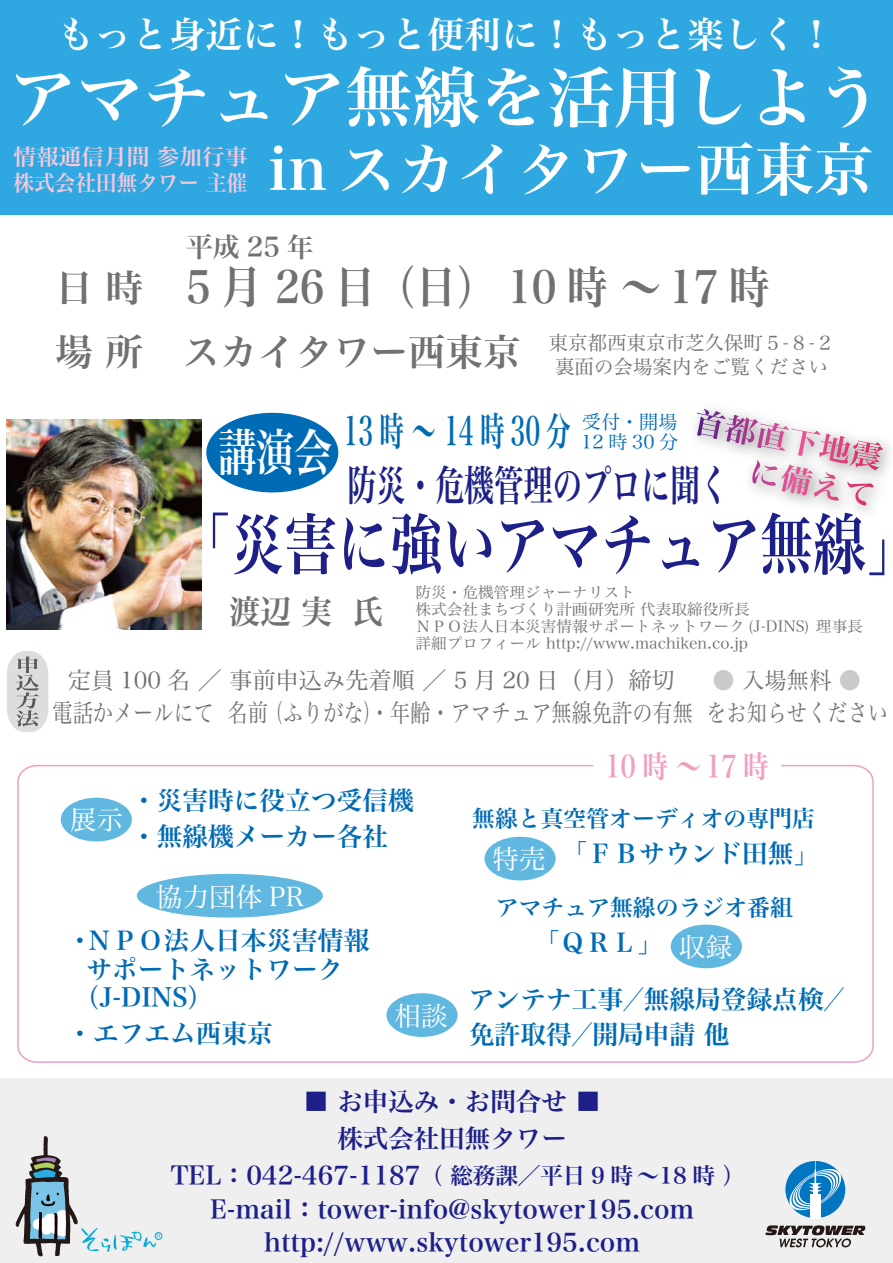
<style>
.page{position:relative;width:893px;height:1263px;background:#fff}
.page>*{position:absolute;margin:0;border:0;box-sizing:border-box;transform-origin:0 0}
.t1{font:66.45px "Hira Min Pro W6";color:#1d2088;scale:.8 1}
.t2{font:65.7px "Hira Min Pro W6";color:#fff}
.t3{font:58.05px "Hira Min Pro W6";color:#fff}
.t4{font:50.55px "Hira Min Pro W6";color:#fff;scale:.75 1}
.t5{font:45px "Hira Min Pro W6";color:#727172;scale:.9 1}
.t6{font:42px "Hira Min Pro W6";color:#1d2088;scale:.7 1}
.t7{font:39.6px "Hira Min Pro W6";letter-spacing:.25em;color:#006bb5;scale:.61 1}
.t8{font:37.5px/63.6px "Hira Min Pro W6";color:#727172}
.t9{font:36.3px "Hira Min Pro W6";color:#fff}
.t10{font:33.15px "Hira Min Pro W6";color:#727172;scale:.93 1}
.t11{font:30.9px "Hira Min Pro W6";letter-spacing:.125em;color:#f19ec2;scale:.82 1}
.t12{font:27px "Hira Min Pro W6";color:#727172}
.t13{font:26.7px "Hira Min Pro W3";color:#fff}
.t14{font:25.65px/35.7px "Hira Min Pro W6";color:#006bb5}
.t15{font:25.5px/36.8px "Hira Min Pro W6";color:#1d2088;text-align:center}
.t16{font:24.75px "Hira Min Pro W3";color:#727172;scale:.82 1}
.t17{font:23.25px "Hira Min Pro W3";color:#727172}
.t18{font:22.8px "Hira Min Pro W6";color:#006bb5}
.t19{font:21.9px/25.7px "Hira Min Pro W6";color:#f7c9dd}
.t20{font:19.5px/24px "Hira Min Pro W3";color:#727172;text-align:center}
.t21{font:18.9px/19.2px "Hira Min Pro W3";color:#006bb5}
.t22{font:15.15px/17px "Hira Min Pro W3";color:#727172}
.t23{font:5.85px "Hira Kaku Pro W3";color:#00aad9}
.s1{color:#c9cacb}
.s2{font-size:22.5px}
</style>
<div class="page">
<div style="left:0;top:0;width:893px;height:214px;background:#2fa8e1"></div>
<div style="left:206px;top:413px;width:132px;height:79px;background:#006bb5;border-radius:50%"></div>
<svg style="left:17px;top:764px;width:857px;height:299px"></svg>
<div style="left:0;top:1079px;width:893px;height:184px;background:#efeff0"></div>
<svg style="left:7px;top:651px;width:41px;height:81px;background:#cecece"></svg>
<div style="left:386px;top:993px;width:72px;height:44px;background:#60b7e0;border-radius:50%"></div>
<div style="left:671px;top:924px;width:71px;height:44px;background:#60b7e0;border-radius:50%"></div>
<div style="left:484px;top:837px;width:72px;height:43px;background:#60b7e0;border-radius:50%"></div>
<div style="left:61px;top:798px;width:71px;height:43px;background:#60b7e0;border-radius:50%"></div>
<div style="left:137px;top:874px;width:186px;height:43px;background:#60b7e0;border-radius:50%"></div>
<div style="left:593px;top:744px;width:187px;height:43px;background:#fff"></div>
<img style="left:6px;top:420px;width:196px;height:210px">
<svg style="left:765px;top:1225px;width:100px;height:22px"></svg>
<div style="left:785px;top:1161px;width:60px;height:57px;background:#0075c2;border-radius:50%"></div>
<div style="left:810px;top:1194px;width:11px;height:24px;background:#fff"></div>
<svg style="left:786px;top:1161px;width:59px;height:52px"></svg>
<svg style="left:16px;top:1136px;width:140px;height:120px"></svg>
<div style="left:155px;top:1232px;width:7px;height:7px;border:1px solid #00aad9;border-radius:50%"></div>
<svg style="left:697px;top:409px;width:186px;height:97px"></svg>
<p class="t9" style="left:57px;top:2px;width:779px">もっと身近に！もっと便利に！もっと楽しく！</p>
<p class="t2" style="left:9px;top:39px;width:876px">アマチュア無線を活用しよう</p>
<p class="t3" style="left:19px;top:118px;width:856px">　　　　 in スカイタワー西東京</p>
<p class="t19" style="left:14px;top:142px;width:235px">情報通信月間 参加行事株式会社田無タワー 主催</p>
<p class="t8" style="left:55px;top:254px;width:89px">日 時場 所</p>
<p class="t12" style="left:186px;top:223px;width:129px">平成 25 年</p>
<p class="t5" style="left:186px;top:248px;width:649px">5 月 26 日（日） 10 時 ～17 時</p>
<p class="t8" style="left:183px;top:317px;width:339px">スカイタワー西東京</p>
<p class="t20" style="left:549px;top:329px;width:287px">東京都西東京市芝久保町５-８-２裏面の会場案内をご覧ください</p>
<p class="t4" style="left:218px;top:408px;width:153px">講演会</p>
<p class="t7" style="left:343px;top:396px;width:374px">13時 ～ 14時30分</p>
<p class="t21" style="left:581px;top:411px;width:99px">受付・開場<br>12時30分</p>
<p class="t6" style="left:347px;top:448px;width:548px">防災・危機管理のプロに聞く</p>
<p class="t1" style="left:178px;top:485px;width:927px">「災害に強いアマチュア無線」</p>
<p class="t10" style="left:229px;top:582px;width:168px">渡辺 実 氏</p>
<p class="t22" style="left:415px;top:582px;width:449px">防災・危機管理ジャーナリスト<br>株式会社まちづくり計画研究所 代表取締役所長<br>ＮＰＯ法人日本災害情報サポートネットワーク (J-DINS) 理事長詳細プロフィール http://www.machiken.co.jp</p>
<p class="t17" style="left:68px;top:660px;width:794px">定員 100 名 ／ 事前申込み先着順 ／ 5 月 20 日（月）締切　　 <span class="s1">●</span> 入場無料 <span class="s1">●</span></p>
<p class="t16" style="left:52px;top:691px;width:1021px">電話かメールにて 名前（ふりがな）・年齢・アマチュア無線免許の有無 をお知らせください</p>
<p class="t13" style="left:70px;top:797px;width:55px">展示</p>
<p class="t14" style="left:131px;top:780px;width:284px">・災害時に役立つ受信機・無線機メーカー各社</p>
<p class="t13" style="left:156px;top:874px;width:150px">協力団体 PR</p>
<p class="t14" style="left:67px;top:921px;width:304px">・ＮＰＯ法人日本災害情報</p>
<p class="t14" style="left:87px;top:949px;width:259px">サポートネットワーク</p>
<p class="t14" style="left:74px;top:978px;width:141px">（J-DINS）</p>
<p class="t14" style="left:67px;top:1013px;width:207px">・エフエム西東京</p>
<p class="t13" style="left:395px;top:993px;width:55px">相談</p>
<p class="t11" style="left:605px;top:739px;width:201px">10時 ～17時</p>
<p class="t18" style="left:472px;top:798px;width:344px">無線と真空管オーディオの専門店</p>
<p class="t14" style="left:562px;top:833px;width:259px">「ＦＢサウンド田無」</p>
<p class="t18" style="left:496px;top:888px;width:344px">アマチュア無線のラジオ番組　　</p>
<p class="t14" style="left:496px;top:922px;width:169px">　　「ＱＲＬ」</p>
<p class="t14" style="left:469px;top:979px;width:377px">アンテナ工事／無線局登録点検／免許取得／開局申請 他</p>
<p class="t13" style="left:493px;top:836px;width:55px">特売</p>
<p class="t13" style="left:679px;top:924px;width:55px">収録</p>
<p class="t23" style="left:155px;top:1231px;width:8px">Ｒ</p>
<p class="t15" style="left:171px;top:1081px;width:576px">■ お申込み・お問合せ ■<br>株式会社田無タワー<br>TEL：042-467-1187<span class="s2">（ 総務課／平日 9 時～18 時 ）</span></p>
<p class="t15" style="left:210px;top:1190px;width:486px;line-height:33.8px">E-mail：tower-info@skytower195.com http://www.skytower195.com</p>
</div>
